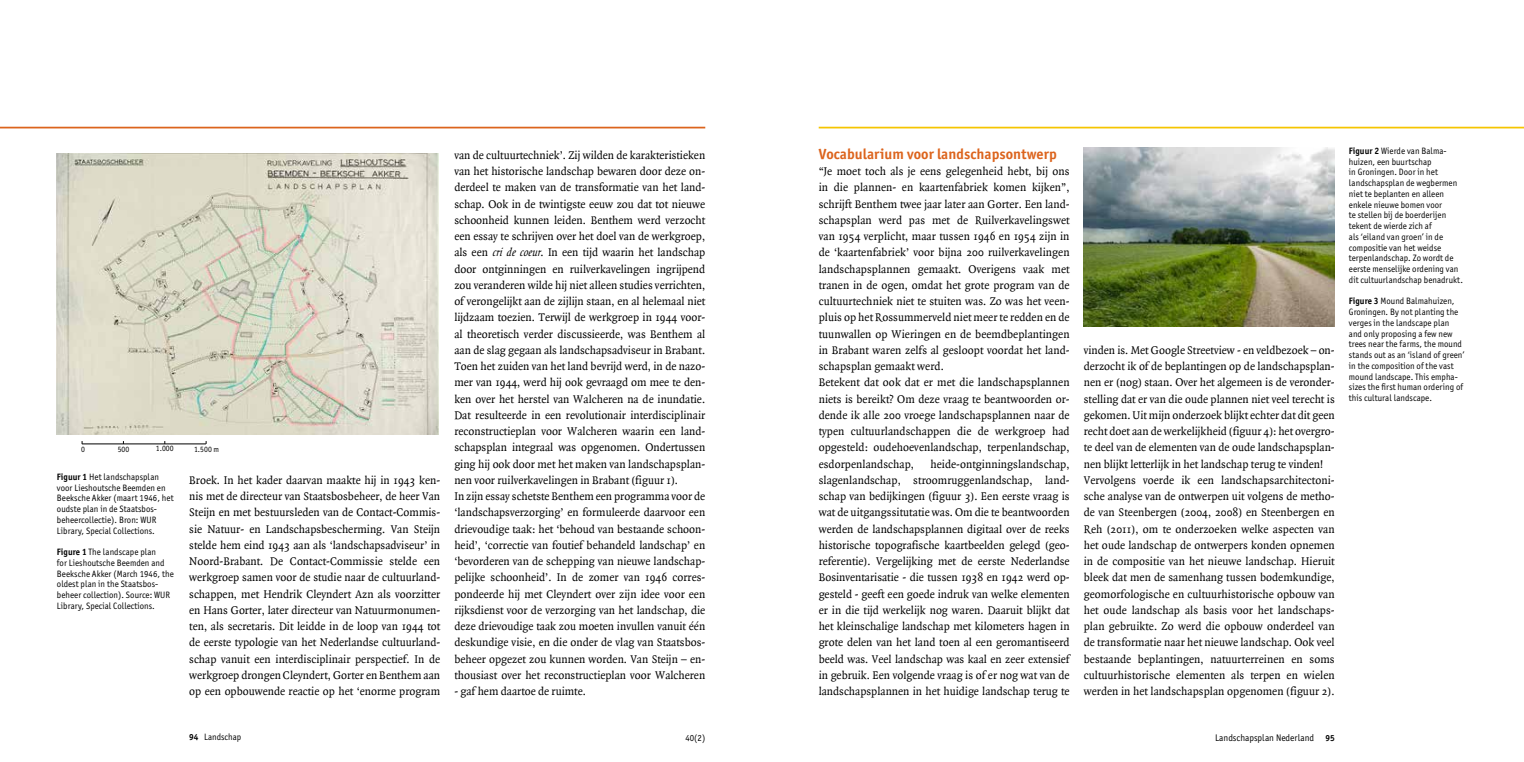
<style>
.page{position:relative;width:1524px;height:762px;background:#fff}
.page>*{position:absolute;margin:0;border:0;box-sizing:border-box;transform-origin:0 0}
.t1{font:700 14.75px "Officina Sans ITC Pro";letter-spacing:.005em;color:#dc641d}
.t2{font:12px/16.2px "Quadraat";color:#000;scale:.96 1}
.t3{font:9.62px "Officina Sans ITC Pro";color:#000;scale:.96 1}
.t4{font:9.25px/10.8px "Officina Sans ITC Pro";letter-spacing:.005em;color:#000;scale:.95 1}
.t5{font:700 8.75px "Officina Sans ITC Pro";color:#000}
.t6{font:8.12px "Officina Sans ITC Pro";letter-spacing:.005em;color:#000;scale:.95 1}
.s1{font-family:"Quadraat Pro";font-style:italic}
.s2{font-weight:700}
.s3{font-weight:700;font-size:8.75px}
</style>
<div class="page">
<hr style="left:819px;top:127px;width:705px;height:1px;background:#f5c500">
<hr style="left:0;top:127px;width:705px;height:1px;background:#dc641d">
<img style="left:1084px;top:147px;width:250px;height:180px">
<hr style="left:82px;top:443px;width:124px;height:1px;background:#000">
<img style="left:57px;top:154px;width:381px;height:280px">
<p class="t1" style="left:819px;top:145px;width:239px">Vocabularium voor landschapsontwerp</p>
<p class="t2" style="left:819px;top:163px;width:263px">“Je moet toch als je eens gelegenheid hebt, bij ons in die plannen- en kaartenfabriek komen kijken”, schrijft Benthem twee jaar later aan Gorter. Een land&shy;schapsplan werd pas met de Ruilverkavelingswet van 1954 verplicht, maar tussen 1946 en 1954 zijn in de ‘kaartenfabriek’ voor bijna 200 ruilverkavelingen landschapsplannen gemaakt. Overigens vaak met tranen in de ogen, omdat het grote program van de cultuurtechniek niet te stuiten was. Zo was het veen&shy;pluis op het Rossummerveld niet meer te redden en de tuunwallen op Wieringen en de beemdbeplantingen in Brabant waren zelfs al gesloopt voordat het land&shy;schapsplan gemaakt werd.<br>Betekent dat ook dat er met die landschapsplannen niets is bereikt? Om deze vraag te beantwoorden or&shy;dende ik alle 200 vroege landschapsplannen naar de typen cultuurlandschappen die de werkgroep had opgesteld: oudehoevenlandschap, terpenlandschap, esdorpenlandschap,</p>
<p class="t2" style="left:454px;top:147px;width:263px">van de cultuurtechniek’. Zij wilden de karakteristieken van het historische landschap bewaren door deze on&shy;derdeel te maken van de transformatie van het land&shy;schap. Ook in de twintigste eeuw zou dat tot nieuwe schoonheid kunnen leiden. Benthem werd verzocht een essay te schrijven over het doel van de werkgroep, als een <span class="s1">cri de coeur</span>. In een tijd waarin het landschap door ontginningen en ruilverkavelingen ingrijpend zou veranderen wilde hij niet alleen studies verrichten, of verongelijkt aan de zijlijn staan, en al helemaal niet lijdzaam toezien. Terwijl de werkgroep in 1944 voor&shy;al theoretisch verder discussieerde, was Benthem al aan de slag gegaan als landschapsadviseur in Brabant.<br>Toen het zuiden van het land bevrijd werd, in de nazo&shy;mer van 1944, werd hij ook gevraagd om mee te den&shy;ken over het herstel van Walcheren na de inundatie.<br>Dat resulteerde in een revolutionair interdisciplinair reconstructieplan voor Walcheren waarin een land&shy;schapsplan integraal was opgenomen. Ondertussen ging hij ook door met het maken van landschapsplan&shy;nen voor ruilverkavelingen in Brabant (figuur 1).<br>In zijn essay schetste Benthem een programma voor de ‘landschapsverzorging’ en formuleerde daarvoor een drievoudige taak: het ‘behoud van bestaande schoon&shy;heid’, ‘correctie van foutief behandeld landschap’ en ‘bevorderen van de schepping van nieuwe landschap&shy;pelijke schoonheid’. In de zomer van 1946 corres&shy;pondeerde hij met Cleyndert over zijn idee voor een rijksdienst voor de verzorging van het landschap, die deze drievoudige taak zou moeten invullen vanuit één deskundige visie, en die onder de vlag van Staatsbos&shy;beheer opgezet zou kunnen worden. Van Steijn – en&shy;thousiast over het reconstructieplan voor Walcheren</p>
<p class="t2" style="left:454px;top:683px;width:139px">- gaf hem daartoe de ruimte.</p>
<p class="t4" style="left:685px;top:732px;width:22px">40(2)</p>
<p class="t3" style="left:1215px;top:732px;width:105px">Landschapsplan Nederland</p>
<p class="t2" style="left:1084px;top:342px;width:263px">vinden is. Met Google Streetview - en veldbezoek – on&shy;derzocht ik of de beplantingen op de landschapsplan&shy;nen er (nog) staan. Over het algemeen is de veronder&shy;stelling dat er van die oude plannen niet veel terecht is gekomen. Uit mijn onderzoek blijkt echter dat dit geen recht doet aan de werkelijkheid (figuur 4): het overgro&shy;te deel van de elementen van de oude landschapsplan&shy;nen blijkt letterlijk in het landschap terug te vinden!<br>Vervolgens voerde ik een landschapsarchitectoni&shy;sche analyse van de ontwerpen uit volgens de metho&shy;de van Steenbergen (2004, 2008) en Steenbergen en Reh (2011), om te onderzoeken welke aspecten van het oude landschap de ontwerpers konden opnemen in de compositie van het nieuwe landschap. Hieruit bleek dat men de samenhang tussen bodemkundige, geomorfologische en cultuurhistorische opbouw van het oude landschap als basis voor het landschaps&shy;plan gebruikte. Zo werd die opbouw onderdeel van de transformatie naar het nieuwe landschap. Ook veel bestaande beplantingen, natuurterreinen en soms cultuurhistorische elementen als terpen en wielen werden in het landschapsplan opgenomen (figuur 2).</p>
<p class="t6" style="left:81px;top:444px;width:6px">0</p>
<p class="t6" style="left:118px;top:444px;width:14px">500</p>
<p class="t6" style="left:156px;top:444px;width:20px">1.000</p>
<p class="t6" style="left:194px;top:444px;width:28px">1.500 m</p>
<p class="t2" style="left:819px;top:456px;width:263px;text-align:justify;text-indent:112px">heide-ontginningslandschap, slagenlandschap, stroomruggenlandschap, land&shy;schap van bedijkingen (figuur 3). Een eerste vraag is wat de uitgangssitutatie was. Om die te beantwoorden werden de landschapsplannen digitaal over de reeks historische topografische kaartbeelden gelegd (geo&shy;referentie). Vergelijking met de eerste Nederlandse Bosinventarisatie - die tussen 1938 en 1942 werd op&shy;gesteld - geeft een goede indruk van welke elementen er in die tijd werkelijk nog waren. Daaruit blijkt dat het kleinschalige landschap met kilometers hagen in grote delen van het land toen al een geromantiseerd beeld was. Veel landschap was kaal en zeer extensief in gebruik. Een volgende vraag is of er nog wat van de landschapsplannen in het huidige landschap terug te</p>
<p class="t4" style="left:57px;top:471px;width:124px"><span class="s2">Figuur 1</span> Het landschapsplan voor Lieshoutsche Beemden en<br>Beeksche Akker (maart 1946, het oudste plan in de Staatsbos&shy;beheercollectie). Bron: WUR<br>Library, Special Collections.</p>
<p class="t4" style="left:57px;top:546px;width:124px"><span class="s2">Figure 1</span> The landscape plan<br>for Lieshoutsche Beemden and<br>Beeksche Akker (March 1946, the oldest plan in the Staatsbos&shy;beheer collection). Source: WUR<br>Library, Special Collections.</p>
<p class="t2" style="left:189px;top:472px;width:263px;text-align:justify">Broek. In het kader daarvan maakte hij in 1943 ken&shy;nis met de directeur van Staatsbosbeheer, de heer Van Steijn en met bestuursleden van de Contact-Commis&shy;sie Natuur- en Landschapsbescherming. Van Steijn stelde hem eind 1943 aan als ‘landschapsadviseur’ in Noord-Brabant. De Contact-Commissie stelde een werkgroep samen voor de studie naar de cultuurland&shy;schappen, met Hendrik Cleyndert Azn als voorzitter en Hans Gorter, later directeur van Natuurmonumen&shy;ten, als secretaris. Dit leidde in de loop van 1944 tot de eerste typologie van het Nederlandse cultuurland&shy;schap vanuit een interdisciplinair perspectief. In de werkgroep drongen Cleyndert, Gorter en Benthem aan op een opbouwende reactie op het ‘enorme program</p>
<p class="t4" style="left:189px;top:731px;width:56px"><span class="s3">94</span> Landschap</p>
<p class="t5" style="left:1325px;top:732px;width:11px">95</p>
<p class="t4" style="left:1349px;top:145px;width:122px"><span class="s2">Figuur 2</span> Wierde van Balma&shy;huizen, een buurtschap<br>in Groningen. Door in het landschapsplan de wegbermen niet te beplanten en alleen enkele nieuwe bomen voor<br>te stellen bij de boerderijen tekent de wierde zich af<br>als ‘eiland van groen’ in de compositie van het weidse terpenlandschap. Zo wordt de eerste menselijke ordening van dit cultuurlandschap benadrukt.</p>
<p class="t4" style="left:1349px;top:296px;width:123px"><span class="s2">Figure 3</span> Mound Balmahuizen,<br>Groningen. By not planting the verges in the landscape plan and only proposing a few new trees near the farms, the mound stands out as an ‘island of green’ in the composition of the vast mound landscape. This empha&shy;sizes the first human ordering of this cultural landscape.</p>
</div>
